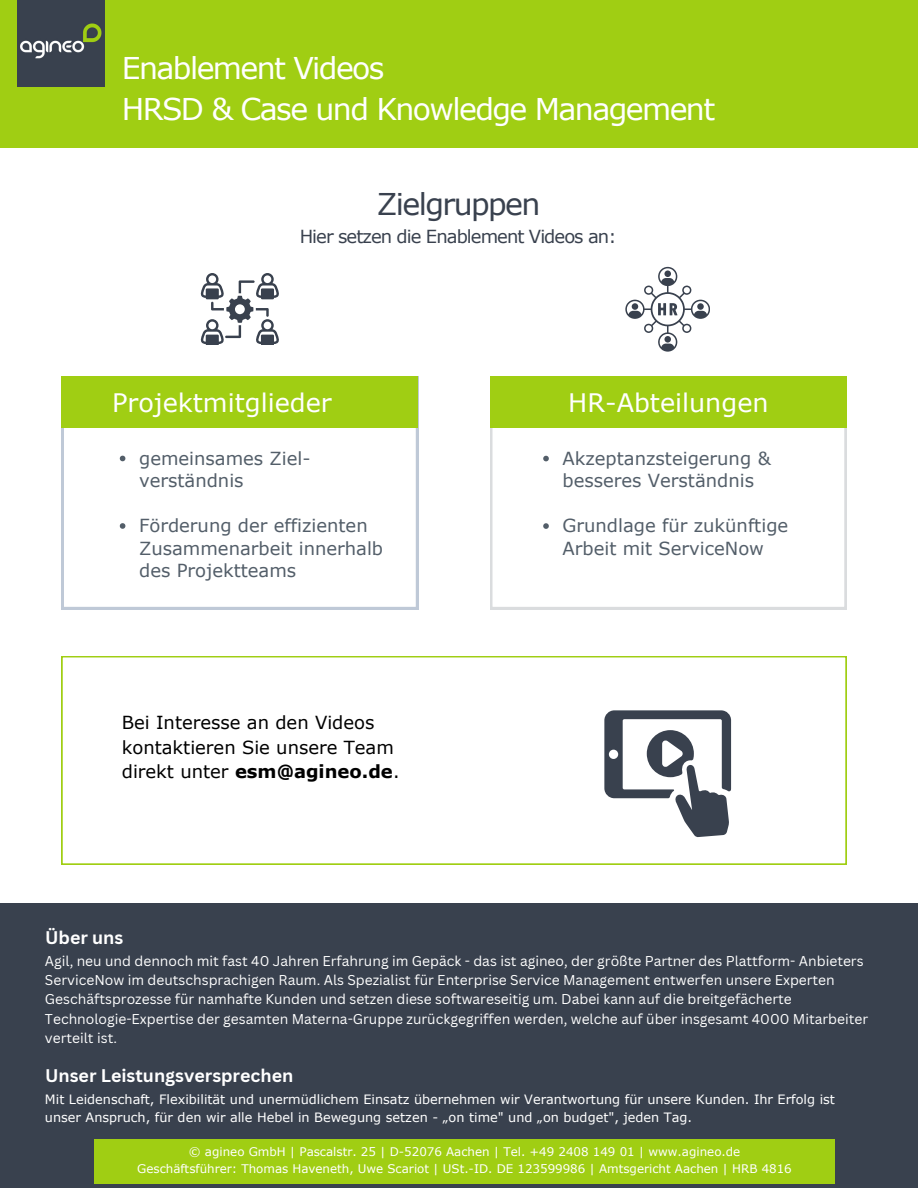
<style>
.page{position:relative;width:918px;height:1188px;background:#fff}
.page>*{position:absolute;margin:0;border:0;box-sizing:border-box;transform-origin:0 0}
.t1{font:30px "Verdana";letter-spacing:-.05em;color:#fff}
.t2{font:30px "Verdana";letter-spacing:-.055em;color:#39414e}
.t3{font:25.5px "Verdana";color:#fff}
.t4{font:18px/22.5px "Verdana";color:#535e69}
.t5{font:18px/24.8px "Verdana";color:#000}
.t6{font:18px "Verdana";letter-spacing:-.05em;color:#39414e}
.t7{font:700 17.85px "Canva Sans";color:#fff}
.t8{font:13.8px/19.4px "Canva Sans";color:#fff}
.t9{font:12.9px/17.9px "Verdana";color:#fff}
.t10{font:11.85px/16.4px "Verdana";color:#fff;text-align:center}
.s1{font-weight:700}
</style>
<div class="page">
<svg style="left:490px;top:428px;width:357px;height:181px"></svg>
<div style="left:490px;top:376px;width:357px;height:52px;background:#a0ce13"></div>
<svg style="left:62px;top:428px;width:356px;height:181px"></svg>
<div style="left:62px;top:376px;width:356px;height:52px;background:#a0ce13"></div>
<svg style="left:200px;top:273px;width:79px;height:72px"></svg>
<svg style="left:625px;top:267px;width:85px;height:84px"></svg>
<svg style="left:120px;top:456px;width:5px;height:5px"></svg>
<svg style="left:120px;top:523px;width:5px;height:6px"></svg>
<svg style="left:543px;top:456px;width:6px;height:5px"></svg>
<svg style="left:543px;top:523px;width:6px;height:6px"></svg>
<div style="left:0;top:903px;width:918px;height:285px;background:#39414e"></div>
<div style="left:95px;top:1139px;width:740px;height:45px;background:#a0ce13"></div>
<svg style="left:62px;top:656px;width:784px;height:208px"></svg>
<svg style="left:604px;top:710px;width:127px;height:127px"></svg>
<div style="left:0;top:0;width:918px;height:148px;background:#a0ce13"></div>
<img style="left:17px;top:0;width:87px;height:87px">
<p class="t1" style="left:122px;top:49px;width:264px">Enablement Videos</p>
<p class="t1" style="left:122px;top:90px;width:595px">HRSD &amp; Case und Knowledge Management</p>
<h1 class="t2" style="left:377px;top:185px;width:165px">Zielgruppen</h1>
<h2 class="t6" style="left:300px;top:225px;width:318px">Hier setzen die Enablement Videos an:</h2>
<p class="t3" style="left:112px;top:386px;width:221px">Projektmitglieder</p>
<h1 class="t4" style="left:139px;top:446px;width:173px">gemeinsames Ziel&shy;verständnis</h1>
<h1 class="t4" style="left:139px;top:514px;width:246px">Förderung der effizienten<br>Zusammenarbeit innerhalb des Projektteams</h1>
<p class="t5" style="left:122px;top:709px;width:279px">Bei Interesse an den Videos kontaktieren Sie unsere Team direkt unter <span class="s1">esm@agineo.de</span>.</p>
<h3 class="t7" style="left:45px;top:925px;width:80px">Über uns</h3>
<p class="t3" style="left:568px;top:387px;width:202px">HR-Abteilungen</p>
<p class="t4" style="left:563px;top:446px;width:210px">Akzeptanzsteigerung &amp; besseres Verständnis</p>
<p class="t4" style="left:563px;top:514px;width:227px">Grundlage für zukünftige<br>Arbeit mit ServiceNow</p>
<h3 class="t8" style="left:45px;top:951px;width:825px">Agil, neu und dennoch mit fast 40 Jahren Erfahrung im Gepäck - das ist agineo, der größte Partner des Plattform- Anbieters ServiceNow im deutschsprachigen Raum. Als Spezialist für Enterprise Service Management entwerfen unsere Experten Geschäftsprozesse für namhafte Kunden und setzen diese softwareseitig um. Dabei kann auf die breitgefächerte Technologie-Expertise der gesamten Materna-Gruppe zurückgegriffen werden, welche auf über insgesamt 4000 Mitarbeiter verteilt ist.</h3>
<p class="t7" style="left:45px;top:1063px;width:250px">Unser Leistungsversprechen</p>
<p class="t9" style="left:45px;top:1090px;width:791px">Mit Leidenschaft, Flexibilität und unermüdlichem Einsatz übernehmen wir Verantwortung für unsere Kunden. Ihr Erfolg ist unser Anspruch, für den wir alle Hebel in Bewegung setzen - „on time" und „on budget", jeden Tag.</p>
<p class="t10" style="left:137px;top:1143px;width:656px">© agineo GmbH | Pascalstr. 25 | D-52076 Aachen | Tel. +49 2408 149 01 | www.agineo.de<br>Geschäftsführer: Thomas Haveneth, Uwe Scariot | USt.-ID. DE 123599986 | Amtsgericht Aachen | HRB 4816</p>
</div>
